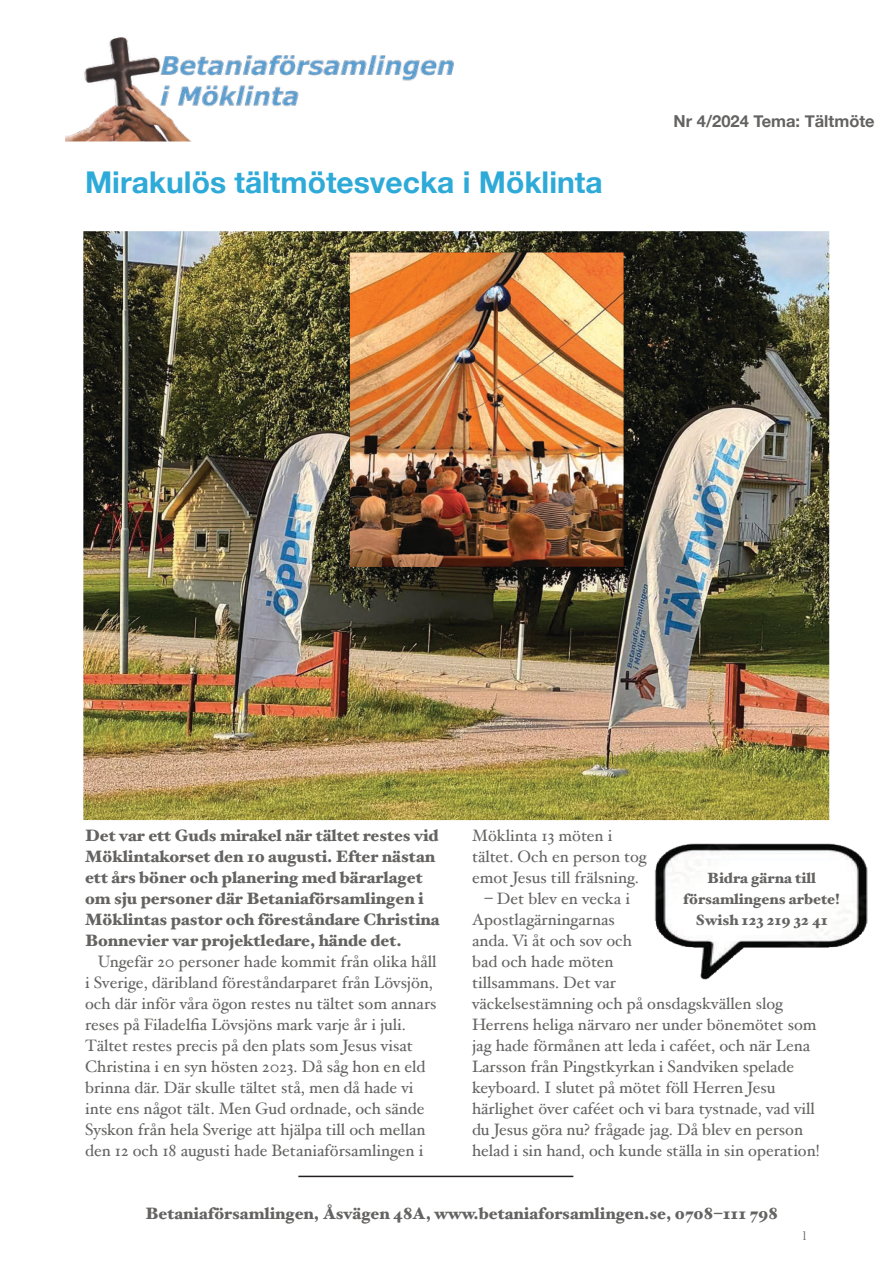
<style>
.page{position:relative;width:893px;height:1263px;background:#fff}
.page>*{position:absolute;margin:0;border:0;box-sizing:border-box;transform-origin:0 0}
.t1{font:700 30px "Helvetica Neue";color:#2eaad8}
.t2{font:16.5px/21px "Hoefler Text";color:#646362}
.t3{font:900 16.5px/21px "Hoefler Text";color:#646362}
.t4{font:700 16.5px "Helvetica Neue";color:#646362}
.t5{font:900 14.85px/21px "Hoefler Text";color:#646362;text-align:center}
.t6{font:13.5px "Baskerville";color:#646362}
</style>
<div class="page">
<img style="left:65px;top:37px;width:389px;height:104px">
<svg style="left:298px;top:1175px;width:276px;height:3px"></svg>
<img style="left:654px;top:843px;width:214px;height:137px">
<img style="left:83px;top:231px;width:746px;height:589px">
<img style="left:350px;top:252px;width:274px;height:315px">
<h1 class="t1" style="left:85px;top:164px;width:519px">Mirakulös tältmötesvecka i Möklinta</h1>
<p class="t4" style="left:674px;top:110px;width:203px">Nr 4/2024 Tema: Tältmöte</p>
<p class="t3" style="left:85px;top:826px;width:356px">Det var ett Guds mirakel när tältet restes vid Möklintakorset den 10 augusti. Efter nästan ett års böner och planering med bärarlaget om sju personer där Betaniaförsamlingen i Möklintas pastor och föreståndare Christina Bonnevier var projektledare, hände det.</p>
<p class="t2" style="left:85px;top:952px;width:353px;text-indent:13px">Ungefär 20 personer hade kommit från olika håll i Sverige, däribland föreståndarparet från Lövsjön, och där inför våra ögon restes nu tältet som annars reses på Filadelfia Lövsjöns mark varje år i juli.<br>Tältet restes precis på den plats som Jesus visat Christina i en syn hösten 2023. Då såg hon en eld brinna där. Där skulle tältet stå, men då hade vi inte ens något tält. Men Gud ordnade, och sände Syskon från hela Sverige att hjälpa till och mellan den 12 och 18 augusti hade Betaniaförsamlingen i</p>
<p class="t2" style="left:472px;top:826px;width:176px">Möklinta 13 möten i tältet. Och en person tog emot Jesus till frälsning.</p>
<p class="t2" style="left:472px;top:889px;width:349px;text-indent:13px">– Det blev en vecka i<br>Apostlagärningarnas<br>anda. Vi åt och sov och<br>bad och hade möten<br>tillsammans. Det var<br>väckelsestämning och på onsdagskvällen slog Herrens heliga närvaro ner under bönemötet som jag hade förmånen att leda i caféet, och när Lena Larsson från Pingstkyrkan i Sandviken spelade keyboard. I slutet på mötet föll Herren Jesu härlighet över caféet och vi bara tystnade, vad vill du Jesus göra nu? frågade jag. Då blev en person helad i sin hand, och kunde ställa in sin operation!</p>
<p class="t5" style="left:683px;top:869px;width:158px">Bidra gärna till församlingens arbete!<br>Swish 123 219 32 41</p>
<p class="t3" style="left:146px;top:1204px;width:634px">Betaniaförsamlingen, Åsvägen 48A, www.betaniaforsamlingen.se, 0708–111 798</p>
<p class="t6" style="left:801px;top:1227px;width:8px">1</p>
</div>
